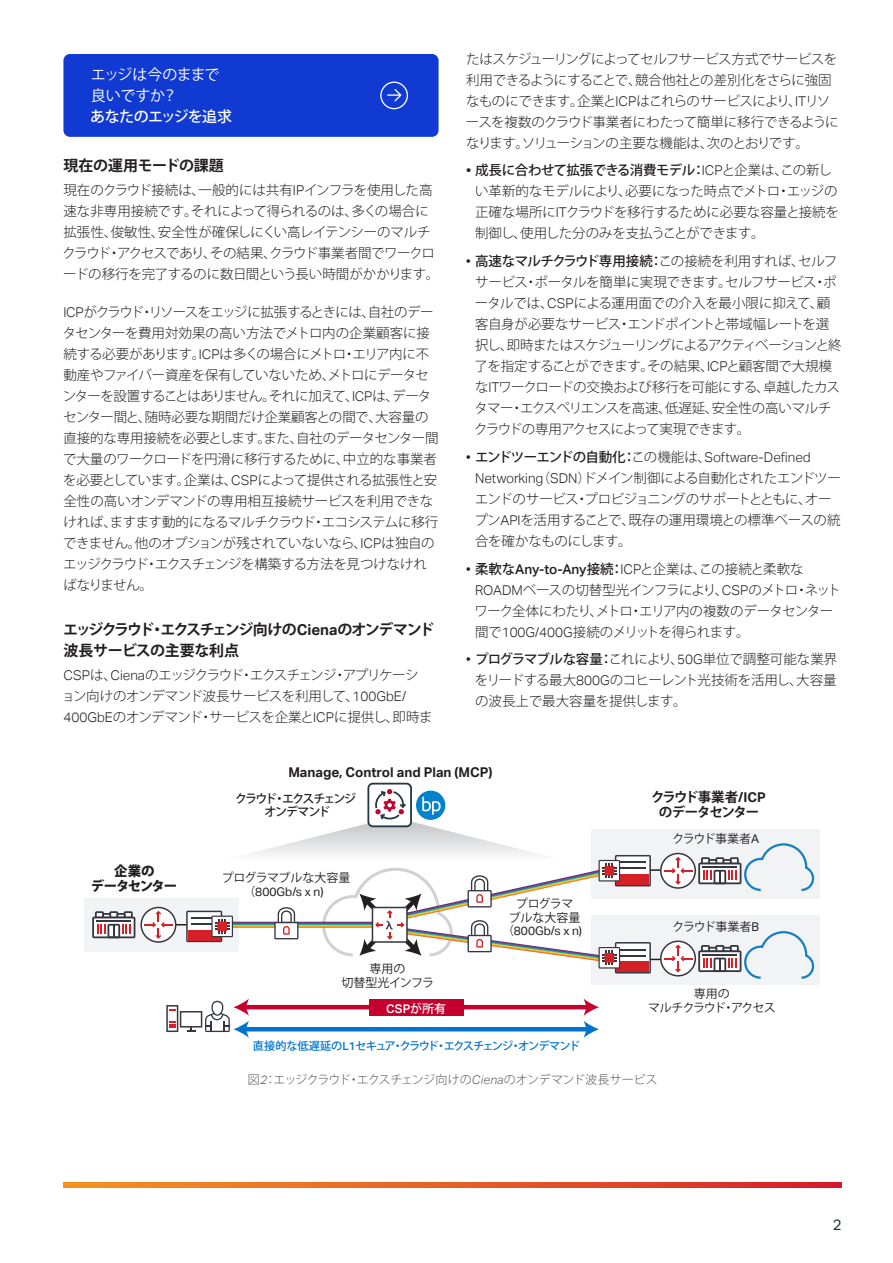
<style>
.page{position:relative;width:893px;height:1263px;background:#fff}
.page>*{position:absolute;margin:0;border:0;box-sizing:border-box;transform-origin:0 0}
.Headline_for_body_co{font:700 15px/21px "Koz Go Pro";letter-spacing:-.08em;color:#231f20}
.Body_Copy{font:15px/21px "Koz Go Pro";letter-spacing:-.025em;color:#fff}
.Headline_for_body_co-2{font:700 15px "Koz Go Pro";letter-spacing:-.01em;color:#231f20}
.t1{font:15px "Aktiv Grotesk";color:#252f37}
.Body_Copy_BULLET__ex{font:300 13.5px/21px "Koz Go Pro";letter-spacing:-.04em;color:#231f20}
.Body_Copy-2{font:300 13.5px/21px "Koz Go Pro";letter-spacing:-.03em;color:#231f20}
.Body_Copy_BULLET__ex-2{font:300 13.5px/21px "Koz Go Pro";letter-spacing:-.015em;color:#231f20}
.t2{font:700 13.5px "Aktiv Grotesk";color:#231f20}
.t3{font:700 13.5px/15px "Koz Go Pr 6 N";letter-spacing:-.08em;color:#231f20;text-align:center}
.t4{font:800 13.5px/15px "Koz Go Pr 6 N";letter-spacing:-.09em;color:#231f20;text-align:center}
.t5{font:12px/13.5px "Koz Go Pr 6 N";letter-spacing:-.02em;color:#231f20;text-align:center}
.Figure_Caption{font:300 12px "Koz Go Pro";letter-spacing:-.03em;color:#57585a}
.t6{font:500 12px/13.5px "Koz Go Pr 6 N";letter-spacing:-.13em;color:#231f20;text-align:center}
.t7{font:12px "Koz Go Pr 6 N";letter-spacing:-.06em;color:#231f20}
.t8{font:12px/13.5px "Koz Go Pr 6 N";letter-spacing:-.08em;color:#231f20;text-align:center}
.t9{font:12px/13.5px "Koz Go Pr 6 N";color:#231f20;text-align:center}
.t10{font:500 12px "Aktiv Grotesk";color:#fff}
.t11{font:500 11.25px "Koz Go Pr 6 N";letter-spacing:-.09em;color:#0073ce}
.s1{font-weight:500}
.s2{font-family:"Aktiv Grotesk"}
.s3{font-family:"Aktiv Grotesk";font-weight:500}
.s4{font-family:"Koz Go Pr 6 N"}
.s5{font-family:"Aktiv Grotesk";font-style:italic}
</style>
<div class="page">
<svg style="left:63px;top:1182px;width:779px;height:5px;background:#e65b25"></svg>
<div style="left:63px;top:54px;width:376px;height:83px;background:#103ad1;border-radius:7px"></div>
<svg style="left:380px;top:82px;width:28px;height:27px"></svg>
<div style="left:591px;top:829px;width:229px;height:70px;background:#f2f3f4"></div>
<div style="left:591px;top:915px;width:229px;height:70px;background:#f2f3f4"></div>
<div style="left:85px;top:898px;width:154px;height:53px;background:#f2f3f4"></div>
<hr style="left:160px;top:924px;width:42px;height:1px;background:#231f20">
<hr style="left:638px;top:959px;width:51px;height:1px;background:#231f20">
<hr style="left:638px;top:869px;width:51px;height:2px;background:#231f20">
<svg style="left:92px;top:907px;width:84px;height:36px"></svg>
<svg style="left:660px;top:843px;width:155px;height:48px"></svg>
<svg style="left:660px;top:931px;width:155px;height:48px"></svg>
<hr style="left:244px;top:1005px;width:344px;height:4px;background:#c5002e">
<hr style="left:244px;top:1027px;width:344px;height:4px;background:#0073ce">
<svg style="left:584px;top:999px;width:15px;height:39px"></svg>
<div style="left:369px;top:999px;width:94px;height:17px;background:#c5002e"></div>
<svg style="left:166px;top:999px;width:83px;height:39px"></svg>
<div style="left:367px;top:783px;width:45px;height:44px;border:2px solid #203746;border-radius:5px"></div>
<svg style="left:186px;top:789px;width:465px;height:184px"></svg>
<p class="Body_Copy" style="left:90px;top:64px;width:143px">エッジは今のままで良いですか？<br><span class="s1">あなたのエッジを追求</span></p>
<p class="Headline_for_body_co-2" style="left:63px;top:156px;width:162px">現在の運用モードの課題</p>
<p class="Body_Copy-2" style="left:63px;top:180px;width:378px">現在のクラウド接続は、一般的には共有<span class="s2">IP</span>インフラを使用した高速な非専用接続です。それによって得られるのは、多くの場合に拡張性、俊敏性、安全性が確保しにくい高レイテンシーのマルチクラウド・アクセスであり、その結果、クラウド事業者間でワークロードの移行を完了するのに数日間という長い時間がかかります。</p>
<p class="Body_Copy-2" style="left:63px;top:302px;width:377px"><span class="s2">ICP</span>がクラウド・リソースをエッジに拡張するときには、自社のデータセンターを費用対効果の高い方法でメトロ内の企業顧客に接続する必要があります。<span class="s2">ICP</span>は多くの場合にメトロ・エリア内に不動産やファイバー資産を保有していないため、メトロにデータセンターを設置することはありません。それに加えて、<span class="s2">ICP</span>は、データセンター間と、随時必要な期間だけ企業顧客との間で、大容量の直接的な専用接続を必要とします。また、自社のデータセンター間で大量のワークロードを円滑に移行するために、中立的な事業者を必要としています。企業は、<span class="s2">CSP</span>によって提供される拡張性と安全性の高いオンデマンドの専用相互接続サービスを利用できなければ、ますます動的になるマルチクラウド・エコシステムに移行できません。他のオプションが残されていないなら、<span class="s2">ICP</span>は独自のエッジクラウド・エクスチェンジを構築する方法を見つけなければなりません。</p>
<p class="Headline_for_body_co" style="left:63px;top:620px;width:372px">エッジクラウド・エクスチェンジ向けの<span class="s2">Ciena</span>のオンデマンド波長サービスの主要な利点</p>
<p class="Body_Copy_BULLET__ex" style="left:62px;top:664px;width:372px"><span class="s2">CSP</span>は、<span class="s2">Ciena</span>のエッジクラウド・エクスチェンジ・アプリケーション向けのオンデマンド波長サービスを利用して、<span class="s2">100GbE/<br>400GbE</span>のオンデマンド・サービスを企業と<span class="s2">ICP</span>に提供し、即時ま</p>
<p class="Body_Copy_BULLET__ex" style="left:466px;top:48px;width:374px">たはスケジューリングによってセルフサービス方式でサービスを利用できるようにすることで、競合他社との差別化をさらに強固なものにできます。企業と<span class="s2">ICP</span>はこれらのサービスにより、<span class="s2">IT</span>リソースを複数のクラウド事業者にわたって簡単に移行できるようになります。ソリューションの主要な機能は、次のとおりです。</p>
<p class="Body_Copy_BULLET__ex-2" style="left:475px;top:160px;width:365px;text-indent:-9px"><span class="s3">•</span> <span class="s1">成長に合わせて拡張できる消費モデル：</span><span class="s2">ICP</span>と企業は、この新しい革新的なモデルにより、必要になった時点でメトロ・エッジの正確な場所に<span class="s2">IT</span>クラウドを移行するために必要な容量と接続を制御し、使用した分のみを支払うことができます。</p>
<p class="Body_Copy_BULLET__ex" style="left:474px;top:251px;width:369px;text-indent:-8px"><span class="s2">•</span> <span class="s1">高速なマルチクラウド専用接続：</span>この接続を利用すれば、セルフサービス・ポータルを簡単に実現できます。セルフサービス・ポータルでは、<span class="s2">CSP</span>による運用面での介入を最小限に抑えて、顧客自身が必要なサービス・エンドポイントと帯域幅レートを選択し、即時またはスケジューリングによるアクティベーションと終了を指定することができます。その結果、<span class="s2">ICP</span>と顧客間で大規模な<span class="s2">IT</span>ワークロードの交換および移行を可能にする、卓越したカスタマー・エクスペリエンスを高速、低遅延、安全性の高いマルチクラウドの専用アクセスによって実現できます。</p>
<p class="Body_Copy_BULLET__ex" style="left:474px;top:447px;width:368px;text-indent:-8px"><span class="s2">•</span> <span class="s1">エンドツーエンドの自動化：</span>この機能は、<span class="s2">Software-Defined Networking</span>（<span class="s2">SDN</span>）ドメイン制御による自動化されたエンドツーエンドのサービス・プロビジョニングのサポートとともに、オープン<span class="s2">API</span>を活用することで、既存の運用環境との標準ベースの統合を確かなものにします。</p>
<p class="Body_Copy_BULLET__ex" style="left:474px;top:558px;width:368px;text-indent:-8px"><span class="s2">•</span> <span class="s1">柔軟な</span><span class="s3">Any-to-Any</span><span class="s1">接続：</span><span class="s2">ICP</span>と企業は、この接続と柔軟な<span class="s2">ROADM</span>ベースの切替型光インフラにより、<span class="s2">CSP</span>のメトロ・ネットワーク全体にわたり、メトロ・エリア内の複数のデータセンター間で<span class="s2">100G/400G</span>接続のメリットを得られます。</p>
<p class="Body_Copy_BULLET__ex" style="left:475px;top:649px;width:364px;text-align:justify;text-indent:-9px"><span class="s2">•</span> <span class="s1">プログラマブルな容量：</span>これにより、<span class="s2">50G</span>単位で調整可能な業界をリードする最大<span class="s2">800G</span>のコヒーレント光技術を活用し、大容量の波長上で最大容量を提供します。</p>
<p class="t4" style="left:91px;top:864px;width:88px">企業の<br>データセンター</p>
<p class="t2" style="left:288px;top:765px;width:206px">Manage, Control and Plan (MCP)</p>
<p class="t6" style="left:235px;top:792px;width:123px">クラウド・エクスチェンジオンデマンド</p>
<p class="t5" style="left:222px;top:871px;width:130px">プログラマブルな大容量（<span class="s2">800Gb/s x n)</span></p>
<p class="t9" style="left:341px;top:962px;width:94px">専用の<br>切替型光インフラ</p>
<p class="t10" style="left:386px;top:1001px;width:62px">CSP<span class="s4">が所有</span></p>
<p class="t5" style="left:502px;top:897px;width:82px">プログラマ<br>ブルな大容量（<span class="s2">800Gb/s x n)</span></p>
<p class="t11" style="left:253px;top:1039px;width:328px">直接的な低遅延の<span class="s2">L1</span>セキュア・クラウド・エクスチェンジ・オンデマンド</p>
<p class="t3" style="left:651px;top:789px;width:116px">クラウド事業者<span class="s2">/ICP</span>のデータセンター</p>
<p class="t7" style="left:672px;top:832px;width:89px">クラウド事業者<span class="s2">A</span></p>
<p class="t7" style="left:673px;top:919px;width:88px">クラウド事業者<span class="s2">B</span></p>
<p class="t8" style="left:648px;top:987px;width:129px">専用の<br>マルチクラウド・アクセス</p>
<p class="Figure_Caption" style="left:248px;top:1072px;width:411px">図<span class="s5">2</span>：エッジクラウド・エクスチェンジ向けの<span class="s5">Ciena</span>のオンデマンド波長サービス</p>
<p class="t1" style="left:833px;top:1216px;width:10px">2</p>
</div>
